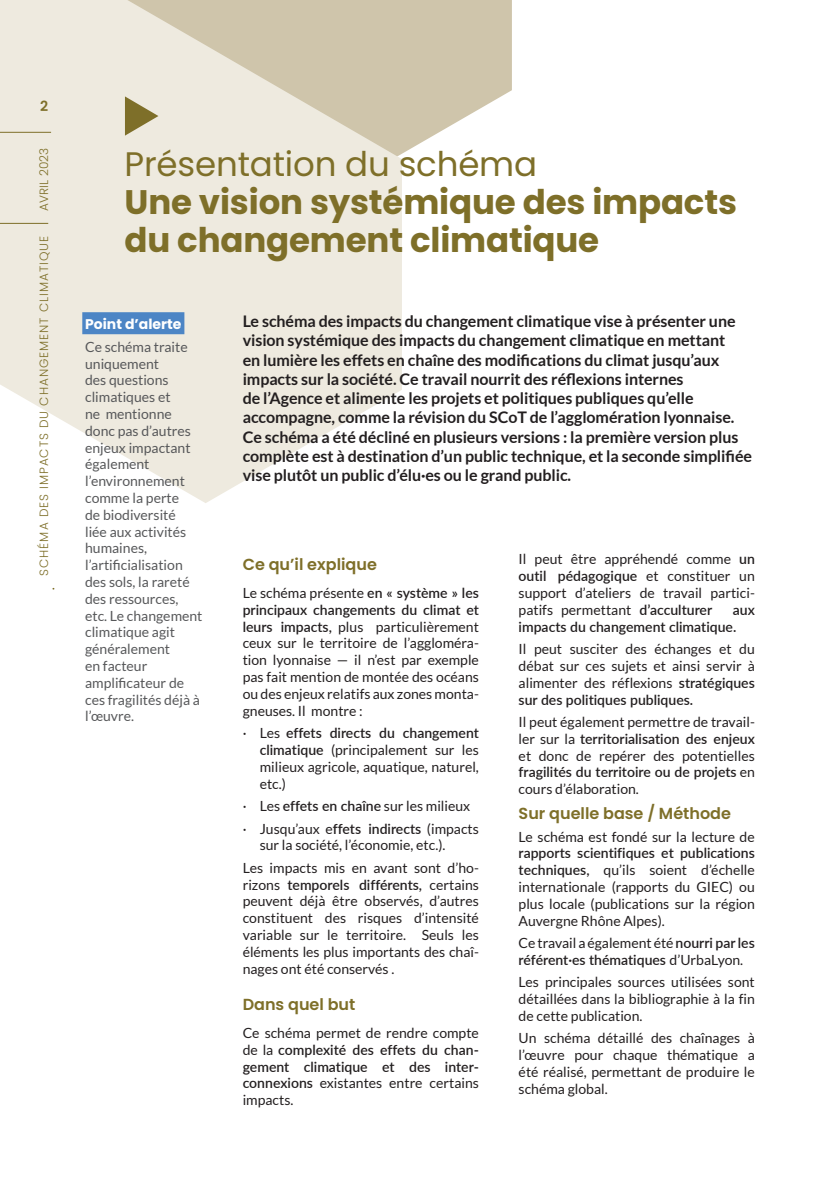
<style>
.page{position:relative;width:840px;height:1191px;background:#fff}
.page>*{position:absolute;margin:0;border:0;box-sizing:border-box;transform-origin:0 0}
.t1{font:700 34px/38px "Poppins";letter-spacing:-.005em;color:#7e6f29}
.t2{font:34px "Poppins";letter-spacing:-.005em;color:#7e6f29}
.NOTE_BAS_DE_PAGE_AVE{font:700 16px/19.2px "Lato";letter-spacing:-.005em;color:#231f20}
.INTERTITRE{font:600 16px "Poppins";color:#7e6f29}
.TEXTE{font:600 16px "Poppins";color:#7e6f29}
.TEXTE-2{font:14px/16.8px "Lato";color:#231f20;text-align:justify}
.t3{font:14px/16.8px "Lato";color:#57585a}
.TEXTE-3{font:600 14px/16.8px "Lato";color:#231f20}
.t4{font:700 14px "Poppins";color:#fff}
.t5{font:600 14px "Poppins";color:#7e6f29}
.t6{font:300 12px "Poppins";letter-spacing:.08em;color:#7e6f29}
.t7{font:300 12px "Poppins";letter-spacing:.01em;color:#7e6f29}
.s1{font-weight:600}
.s2{font-weight:400}
</style>
<div class="page">
<svg style="left:402px;top:0;width:109px;height:154px;fill:#cfc5ab"></svg>
<svg style="left:0;top:0;width:402px;height:503px;background:#ece8dc"></svg>
<svg style="left:125px;top:96px;width:33px;height:40px"></svg>
<div style="left:82px;top:312px;width:102px;height:22px;background:#4c85c5"></div>
<hr style="left:0;top:223px;width:48px;height:1px;background:#7e6f29">
<hr style="left:0;top:132px;width:51px;height:1px;background:#7e6f29">
<p class="t5" style="left:40px;top:98px;width:10px">2</p>
<p class="t7" style="left:37px;top:211px;width:65px;rotate:-90deg">AVRIL 2023</p>
<p class="t6" style="left:37px;top:575px;width:341px;rotate:-90deg">SCHÉMA DES IMPACTS DU CHANGEMENT CLIMATIQUE</p>
<p class="t2" style="left:124px;top:144px;width:414px">Présentation du schéma</p>
<p class="t1" style="left:124px;top:183px;width:613px">Une vision systémique des impacts du changement climatique</p>
<p class="t4" style="left:85px;top:316px;width:98px">Point d’alerte</p>
<p class="t3" style="left:85px;top:338px;width:119px">Ce schéma traite uniquement<br>des questions climatiques et<br>ne mentionne donc pas d’autres enjeux impactant également l’environnement comme la perte<br>de biodiversité<br>liée aux activités humaines, l’artificialisation des sols, la rareté des ressources, etc. Le changement climatique agit généralement<br>en facteur amplificateur de ces fragilités déjà à l’œuvre.</p>
<p class="NOTE_BAS_DE_PAGE_AVE" style="left:242px;top:311px;width:510px">Le schéma des impacts du changement climatique vise à présenter une vision systémique des impacts du changement climatique en mettant<br>en lumière les effets en chaîne des modifications du climat jusqu’aux impacts sur la société. Ce travail nourrit des réflexions internes<br>de l’Agence et alimente les projets et politiques publiques qu’elle accompagne, comme la révision du SCoT de l’agglomération lyonnaise.<br>Ce schéma a été décliné en plusieurs versions : la première version plus complète est à destination d’un public technique, et la seconde simplifiée vise plutôt un public d’élu·es ou le grand public.</p>
<p class="INTERTITRE" style="left:242px;top:555px;width:136px">Ce qu’il explique</p>
<p class="TEXTE-2" style="left:242px;top:584px;width:237px">Le schéma présente <span class="s1">en « système » les principaux changements du climat et leurs impacts,</span> plus particulièrement ceux sur le territoire de l’aggloméra&shy;tion lyonnaise — il n’est par exemple pas fait mention de montée des océans ou des enjeux relatifs aux zones monta&shy;gneuses. Il montre :</p>
<p class="TEXTE-2" style="left:259px;top:724px;width:220px;text-indent:-17px">· Les <span class="s1">effets directs du changement climatique</span> (principalement sur les milieux agricole, aquatique, naturel, etc.)</p>
<p class="TEXTE-2" style="left:242px;top:797px;width:229px">· Les <span class="s1">effets en chaîne</span> sur les milieux</p>
<p class="TEXTE-2" style="left:259px;top:820px;width:220px;text-indent:-17px">· Jusqu’aux e<span class="s1">ffets indirects</span> (impacts sur la société, l’économie, etc.).</p>
<p class="TEXTE-2" style="left:242px;top:859px;width:237px">Les impacts mis en avant sont d’ho&shy;rizons <span class="s1">temporels différents,</span> certains peuvent déjà être observés, d’autres constituent des risques d’intensité variable sur le territoire. Seuls les éléments les plus importants des chaî&shy;nages ont été conservés .</p>
<p class="INTERTITRE" style="left:242px;top:995px;width:114px">Dans quel but</p>
<p class="TEXTE-2" style="left:242px;top:1024px;width:237px">Ce schéma permet de rendre compte de la <span class="s1">complexité des effets du chan&shy;gement climatique et des inter&shy;connexions</span> existantes entre certains impacts.</p>
<p class="TEXTE-2" style="left:518px;top:551px;width:237px">Il peut être appréhendé comme <span class="s1">un outil pédagogique</span> et constituer un support d’ateliers de travail partici&shy;patifs permettant <span class="s1">d’acculturer</span></p>
<p class="TEXTE-3" style="left:518px;top:600px;width:237px;text-indent:214px">aux impacts du changement climatique.</p>
<p class="TEXTE-2" style="left:518px;top:640px;width:237px">Il peut susciter des échanges et du débat sur ces sujets et ainsi servir à alimenter des réflexions <span class="s1">stratégiques sur des politiques publiques.</span></p>
<p class="TEXTE-2" style="left:518px;top:713px;width:237px">Il peut également permettre de travail&shy;ler sur la <span class="s1">territorialisation des enjeux </span>et donc de repérer des potentielles <span class="s1">fragilités du territoire ou de projets</span> en cours d’élaboration.</p>
<p class="TEXTE" style="left:518px;top:804px;width:214px">Sur quelle base / Méthode</p>
<p class="TEXTE-2" style="left:518px;top:828px;width:237px">Le schéma est fondé sur la lecture de <span class="s1">rapports scientifiques et publications techniques,</span> qu’ils soient d’échelle internationale (rapports du GIEC) ou plus locale (publications sur la région Auvergne Rhône Alpes).</p>
<p class="TEXTE-3" style="left:518px;top:934px;width:237px"><span class="s2">Ce travail a également été</span> nourri par les référent·es thématiques <span class="s2">d’UrbaLyon.</span></p>
<p class="TEXTE-2" style="left:518px;top:973px;width:237px">Les principales sources utilisées sont détaillées dans la bibliographie à la fin de cette publication.</p>
<p class="TEXTE-2" style="left:518px;top:1030px;width:237px">Un schéma détaillé des chaînages à l’œuvre pour chaque thématique a été réalisé, permettant de produire le schéma global.</p>
</div>
